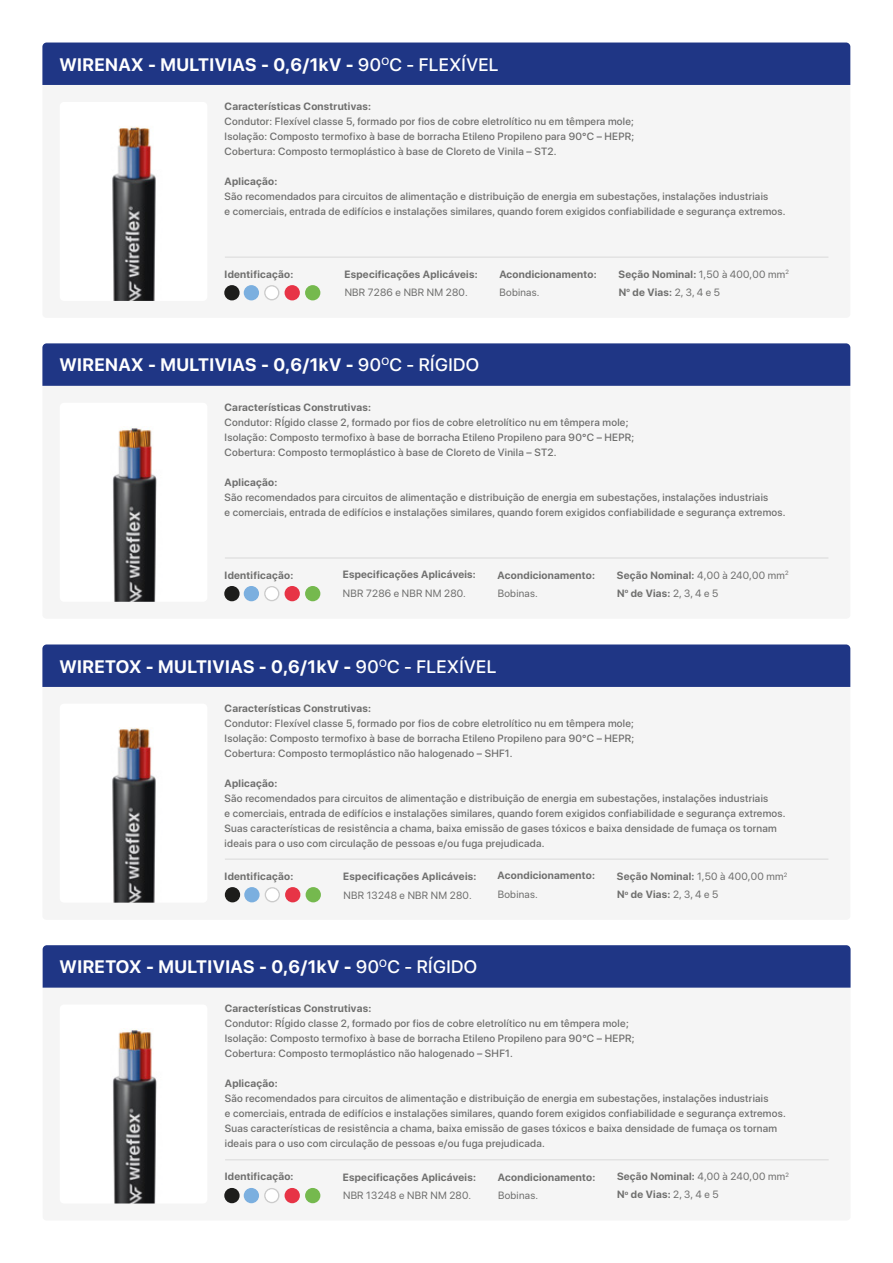
<style>
.page{position:relative;width:893px;height:1263px;background:#fff}
.page>*{position:absolute;margin:0;border:0;box-sizing:border-box;transform-origin:0 0}
.t1{font:700 18px "SF Pro Display";letter-spacing:.025em;color:#fff}
.t2{font:500 10.5px/15px "SF Pro Display";letter-spacing:.025em;color:#6f6f6e}
.t3{font:700 10.5px/18.1px "SF Pro Display";letter-spacing:.025em;color:#6f6f6e}
.t4{font:10.5px "SF Pro Display";letter-spacing:.025em;color:#6f6f6e}
.s1{font-weight:500}
.s2{font-weight:400}
</style>
<div class="page">
<div style="left:42px;top:43px;width:808px;height:42px;background:#1f3685"></div>
<hr style="left:225px;top:257px;width:603px;height:1px;background:#d9d9d9">
<div style="left:42px;top:343px;width:808px;height:43px;background:#1f3685"></div>
<hr style="left:225px;top:558px;width:603px;height:1px;background:#d9d9d9">
<div style="left:42px;top:644px;width:808px;height:43px;background:#1f3685"></div>
<hr style="left:225px;top:859px;width:603px;height:1px;background:#d9d9d9">
<div style="left:114px;top:1160px;width:715px;height:44px;background:#f5f5f5"></div>
<div style="left:43px;top:945px;width:808px;height:43px;background:#1f3685"></div>
<hr style="left:225px;top:1159px;width:604px;height:1px;background:#d9d9d9">
<div style="left:225px;top:887px;width:15px;height:15px;background:#1d1d1b;border-radius:50%"></div>
<div style="left:244px;top:887px;width:16px;height:15px;background:#7bafdf;border-radius:50%"></div>
<div style="left:285px;top:887px;width:15px;height:15px;background:#e73446;border-radius:50%"></div>
<svg style="left:265px;top:887px;width:15px;height:15px"></svg>
<div style="left:266px;top:888px;width:12px;height:13px;background:#fff;border-radius:50%"></div>
<div style="left:306px;top:887px;width:15px;height:15px;background:#75b94e;border-radius:50%"></div>
<div style="left:224px;top:586px;width:16px;height:15px;background:#1d1d1b;border-radius:50%"></div>
<div style="left:244px;top:586px;width:15px;height:15px;background:#7bafdf;border-radius:50%"></div>
<div style="left:285px;top:586px;width:15px;height:15px;background:#e73446;border-radius:50%"></div>
<svg style="left:264px;top:586px;width:15px;height:15px"></svg>
<div style="left:266px;top:587px;width:12px;height:13px;background:#fff;border-radius:50%"></div>
<div style="left:305px;top:586px;width:15px;height:15px;background:#75b94e;border-radius:50%"></div>
<div style="left:224px;top:285px;width:16px;height:15px;background:#1d1d1b;border-radius:50%"></div>
<div style="left:244px;top:285px;width:15px;height:15px;background:#7bafdf;border-radius:50%"></div>
<div style="left:285px;top:285px;width:15px;height:15px;background:#e73446;border-radius:50%"></div>
<svg style="left:264px;top:285px;width:15px;height:15px"></svg>
<div style="left:266px;top:287px;width:12px;height:12px;background:#fff;border-radius:50%"></div>
<div style="left:305px;top:285px;width:15px;height:15px;background:#75b94e;border-radius:50%"></div>
<div style="left:224px;top:1188px;width:16px;height:15px;background:#1d1d1b;border-radius:50%"></div>
<div style="left:244px;top:1188px;width:15px;height:15px;background:#7bafdf;border-radius:50%"></div>
<div style="left:285px;top:1188px;width:15px;height:15px;background:#e73446;border-radius:50%"></div>
<svg style="left:264px;top:1188px;width:15px;height:15px"></svg>
<div style="left:266px;top:1189px;width:12px;height:13px;background:#fff;border-radius:50%"></div>
<div style="left:305px;top:1188px;width:15px;height:15px;background:#75b94e;border-radius:50%"></div>
<img style="left:113px;top:426px;width:44px;height:176px">
<img style="left:113px;top:1028px;width:94px;height:175px">
<img style="left:112px;top:126px;width:44px;height:175px">
<img style="left:112px;top:727px;width:44px;height:176px">
<h1 class="t1" style="left:59px;top:51px;width:441px">WIRENAX - MULTIVIAS - 0,6/1kV - <span class="s1">90</span><sup>O</sup><span class="s1">C - FLEXÍVEL</span></h1>
<p class="t3" style="left:225px;top:97px;width:148px">Características Construtivas:</p>
<p class="t2" style="left:225px;top:113px;width:411px;text-align:justify">Condutor: Flexível classe 5, formado por fios de cobre eletrolítico nu em têmpera mole; Isolação: Composto termofixo à base de borracha Etileno Propileno para 90°C – HEPR; Cobertura: Composto termoplástico à base de Cloreto de Vinila – ST2.</p>
<p class="t3" style="left:225px;top:172px;width:54px">Aplicação:</p>
<p class="t2" style="left:225px;top:188px;width:563px">São recomendados para circuitos de alimentação e distribuição de energia em subestações, instalações industriais<br>e comerciais, entrada de edifícios e instalações similares, quando forem exigidos confiabilidade e segurança extremos.</p>
<p class="t3" style="left:225px;top:265px;width:70px">Identificação:</p>
<p class="t3" style="left:344px;top:265px;width:135px">Especificações Aplicáveis:</p>
<p class="t4" style="left:345px;top:285px;width:124px">NBR 7286 e NBR NM 280.</p>
<p class="t3" style="left:499px;top:264px;width:99px">Acondicionamento:</p>
<p class="t4" style="left:500px;top:284px;width:42px">Bobinas.</p>
<p class="t3" style="left:618px;top:265px;width:172px">Seção Nominal: <span class="s2">1,50 à 400,00 mm</span><sup>2<br></sup>N<sup>o</sup> de Vias: <span class="s2">2, 3, 4 e 5</span></p>
<h1 class="t1" style="left:59px;top:352px;width:421px">WIRENAX - MULTIVIAS - 0,6/1kV - <span class="s1">90</span><sup>O</sup><span class="s1">C - RÍGIDO</span></h1>
<p class="t3" style="left:225px;top:397px;width:148px">Características Construtivas:</p>
<p class="t2" style="left:225px;top:414px;width:411px">Condutor: RÍgido classe 2, formado por fios de cobre eletrolítico nu em têmpera mole;<br>Isolação: Composto termofixo à base de borracha Etileno Propileno para 90°C – HEPR;<br>Cobertura: Composto termoplástico à base de Cloreto de Vinila – ST2.</p>
<p class="t3" style="left:225px;top:472px;width:54px">Aplicação:</p>
<p class="t2" style="left:225px;top:489px;width:563px">São recomendados para circuitos de alimentação e distribuição de energia em subestações, instalações industriais<br>e comerciais, entrada de edifícios e instalações similares, quando forem exigidos confiabilidade e segurança extremos.</p>
<p class="t3" style="left:225px;top:565px;width:70px">Identificação:</p>
<p class="t3" style="left:343px;top:565px;width:135px">Especificações Aplicáveis:</p>
<p class="t4" style="left:343px;top:585px;width:124px">NBR 7286 e NBR NM 280.</p>
<p class="t3" style="left:498px;top:566px;width:99px">Acondicionamento:</p>
<p class="t4" style="left:498px;top:586px;width:42px">Bobinas.</p>
<p class="t3" style="left:617px;top:565px;width:173px">Seção Nominal: <span class="s2">4,00 à 240,00 mm</span><sup>2<br></sup>N<sup>o</sup> de Vias: <span class="s2">2, 3, 4 e 5</span></p>
<h1 class="t1" style="left:59px;top:653px;width:438px">WIRETOX - MULTIVIAS - 0,6/1kV - <span class="s1">90</span><sup>O</sup><span class="s1">C - FLEXÍVEL</span></h1>
<p class="t3" style="left:225px;top:698px;width:148px">Características Construtivas:</p>
<p class="t2" style="left:225px;top:715px;width:411px;text-align:justify">Condutor: Flexível classe 5, formado por fios de cobre eletrolítico nu em têmpera mole; Isolação: Composto termofixo à base de borracha Etileno Propileno para 90°C – HEPR; Cobertura: Composto termoplástico não halogenado – SHF1.</p>
<p class="t3" style="left:225px;top:773px;width:54px">Aplicação:</p>
<p class="t2" style="left:225px;top:790px;width:563px">São recomendados para circuitos de alimentação e distribuição de energia em subestações, instalações industriais<br>e comerciais, entrada de edifícios e instalações similares, quando forem exigidos confiabilidade e segurança extremos.<br>Suas características de resistência a chama, baixa emissão de gases tóxicos e baixa densidade de fumaça os tornam ideais para o uso com circulação de pessoas e/ou fuga prejudicada.</p>
<p class="t3" style="left:225px;top:866px;width:70px">Identificação:</p>
<p class="t3" style="left:343px;top:867px;width:135px">Especificações Aplicáveis:</p>
<p class="t4" style="left:344px;top:887px;width:130px">NBR 13248 e NBR NM 280.</p>
<p class="t3" style="left:498px;top:866px;width:99px">Acondicionamento:</p>
<p class="t4" style="left:498px;top:886px;width:42px">Bobinas.</p>
<p class="t3" style="left:617px;top:867px;width:172px">Seção Nominal: <span class="s2">1,50 à 400,00 mm</span><sup>2<br></sup>N<sup>o</sup> de Vias: <span class="s2">2, 3, 4 e 5</span></p>
<h1 class="t1" style="left:60px;top:954px;width:419px">WIRETOX - MULTIVIAS - 0,6/1kV - <span class="s1">90</span><sup>O</sup><span class="s1">C - RÍGIDO</span></h1>
<p class="t3" style="left:225px;top:999px;width:148px">Características Construtivas:</p>
<p class="t2" style="left:225px;top:1016px;width:411px">Condutor: RÍgido classe 2, formado por fios de cobre eletrolítico nu em têmpera mole;<br>Isolação: Composto termofixo à base de borracha Etileno Propileno para 90°C – HEPR;<br>Cobertura: Composto termoplástico não halogenado – SHF1.</p>
<p class="t3" style="left:225px;top:1074px;width:54px">Aplicação:</p>
<p class="t2" style="left:225px;top:1091px;width:563px">São recomendados para circuitos de alimentação e distribuição de energia em subestações, instalações industriais<br>e comerciais, entrada de edifícios e instalações similares, quando forem exigidos confiabilidade e segurança extremos.<br>Suas características de resistência a chama, baixa emissão de gases tóxicos e baixa densidade de fumaça os tornam ideais para o uso com circulação de pessoas e/ou fuga prejudicada.</p>
<p class="t3" style="left:225px;top:1167px;width:70px">Identificação:</p>
<p class="t3" style="left:343px;top:1167px;width:135px">Especificações Aplicáveis:</p>
<p class="t4" style="left:343px;top:1188px;width:130px">NBR 13248 e NBR NM 280.</p>
<p class="t3" style="left:498px;top:1167px;width:99px">Acondicionamento:</p>
<p class="t4" style="left:498px;top:1187px;width:42px">Bobinas.</p>
<p class="t3" style="left:617px;top:1167px;width:173px">Seção Nominal: <span class="s2">4,00 à 240,00 mm</span><sup>2<br></sup>N<sup>o</sup> de Vias: <span class="s2">2, 3, 4 e 5</span></p>
</div>
